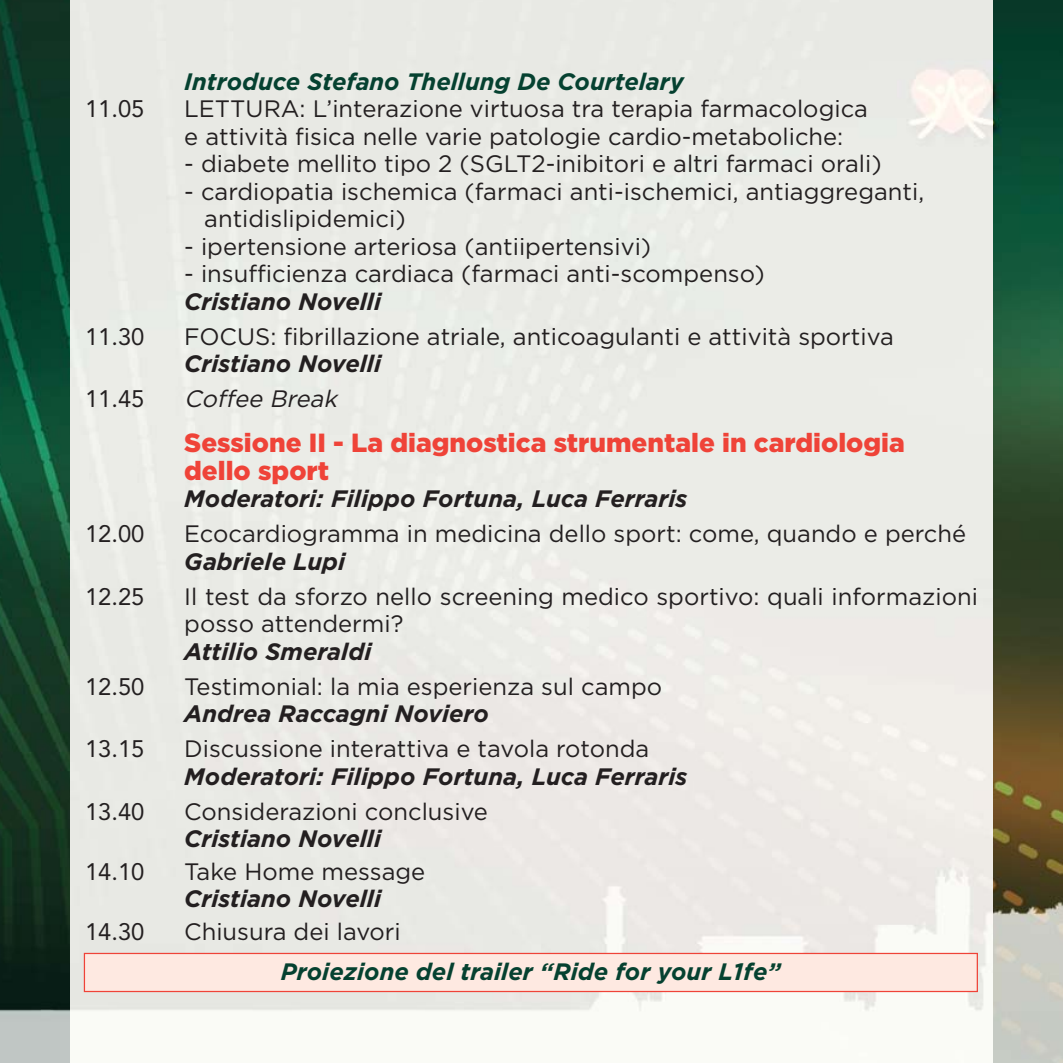
<style>
.page{position:relative;width:1063px;height:1063px;background:#fff}
.page>*{position:absolute;margin:0;border:0;box-sizing:border-box;transform-origin:0 0}
.t1{font:900 26.25px/27.5px "Gotham";color:#ef4338}
.t2{font:23.75px/27.5px "Gotham";color:#231f20}
.t3{font:italic 700 23.75px "Gotham";color:#231f20}
.t4{font:italic 700 23.75px "Gotham";color:#054130}
.t5{font:23.75px "Avenir";color:#231f20}
.t6{font:italic 23.75px "Gotham";color:#231f20}
</style>
<div class="page">
<img style="left:0;top:0;width:1063px;height:1063px">
<img style="left:71px;top:0;width:921px;height:1063px">
<div style="left:85px;top:954px;width:892px;height:37px;background:#fee9e1"></div>
<div style="left:84px;top:953px;width:894px;height:39px;border:1px solid #ef4338"></div>
<p class="t4" style="left:184px;top:72px;width:501px">Introduce Stefano Thellung De Courtelary</p>
<p class="t5" style="left:85px;top:99px;width:61px">11.05</p>
<p class="t2" style="left:184px;top:97px;width:685px">LETTURA: L’interazione virtuosa tra terapia farmacologica e attività fisica nelle varie patologie cardio-metaboliche:</p>
<p class="t2" style="left:184px;top:152px;width:699px">- diabete mellito tipo 2 (SGLT2-inibitori e altri farmaci orali)</p>
<p class="t2" style="left:204px;top:179px;width:721px;text-indent:-20px">- cardiopatia ischemica (farmaci anti-ischemici, antiaggreganti, antidislipidemici)</p>
<p class="t2" style="left:184px;top:234px;width:468px">- ipertensione arteriosa (antiipertensivi)</p>
<p class="t2" style="left:184px;top:262px;width:582px">- insufficienza cardiaca (farmaci anti-scompenso)</p>
<p class="t3" style="left:184px;top:292px;width:199px">Cristiano Novelli</p>
<p class="t5" style="left:85px;top:327px;width:61px">11.30</p>
<p class="t2" style="left:184px;top:324px;width:711px">FOCUS: fibrillazione atriale, anticoagulanti e attività sportiva</p>
<p class="t3" style="left:184px;top:354px;width:199px">Cristiano Novelli</p>
<p class="t5" style="left:85px;top:389px;width:61px">11.45</p>
<p class="t6" style="left:184px;top:390px;width:159px">Coffee Break</p>
<p class="t1" style="left:184px;top:431px;width:722px">Sessione II - La diagnostica strumentale in cardiologia dello sport</p>
<p class="t3" style="left:184px;top:489px;width:505px">Moderatori: Filippo Fortuna, Luca Ferraris</p>
<p class="t5" style="left:85px;top:524px;width:61px">12.00</p>
<p class="t2" style="left:184px;top:522px;width:783px">Ecocardiogramma in medicina dello sport: come, quando e perché</p>
<p class="t3" style="left:184px;top:552px;width:163px">Gabriele Lupi</p>
<p class="t5" style="left:85px;top:587px;width:61px">12.25</p>
<p class="t2" style="left:184px;top:584px;width:795px">Il test da sforzo nello screening medico sportivo: quali informazioni posso attendermi?</p>
<p class="t3" style="left:184px;top:642px;width:189px">Attilio Smeraldi</p>
<p class="t5" style="left:85px;top:677px;width:61px">12.50</p>
<p class="t2" style="left:184px;top:674px;width:479px">Testimonial: la mia esperienza sul campo</p>
<p class="t3" style="left:184px;top:704px;width:306px">Andrea Raccagni Noviero</p>
<p class="t5" style="left:85px;top:739px;width:61px">13.15</p>
<p class="t2" style="left:184px;top:737px;width:467px">Discussione interattiva e tavola rotonda</p>
<p class="t3" style="left:184px;top:767px;width:505px">Moderatori: Filippo Fortuna, Luca Ferraris</p>
<p class="t5" style="left:85px;top:802px;width:61px">13.40</p>
<p class="t2" style="left:184px;top:799px;width:305px">Considerazioni conclusive</p>
<p class="t3" style="left:184px;top:829px;width:199px">Cristiano Novelli</p>
<p class="t5" style="left:85px;top:862px;width:61px">14.10</p>
<p class="t2" style="left:184px;top:859px;width:243px">Take Home message</p>
<p class="t3" style="left:184px;top:889px;width:199px">Cristiano Novelli</p>
<p class="t5" style="left:85px;top:922px;width:61px">14.30</p>
<p class="t2" style="left:184px;top:919px;width:218px">Chiusura dei lavori</p>
<p class="t4" style="left:281px;top:961px;width:502px">Proiezione del trailer “Ride for your L1fe”</p>
</div>
